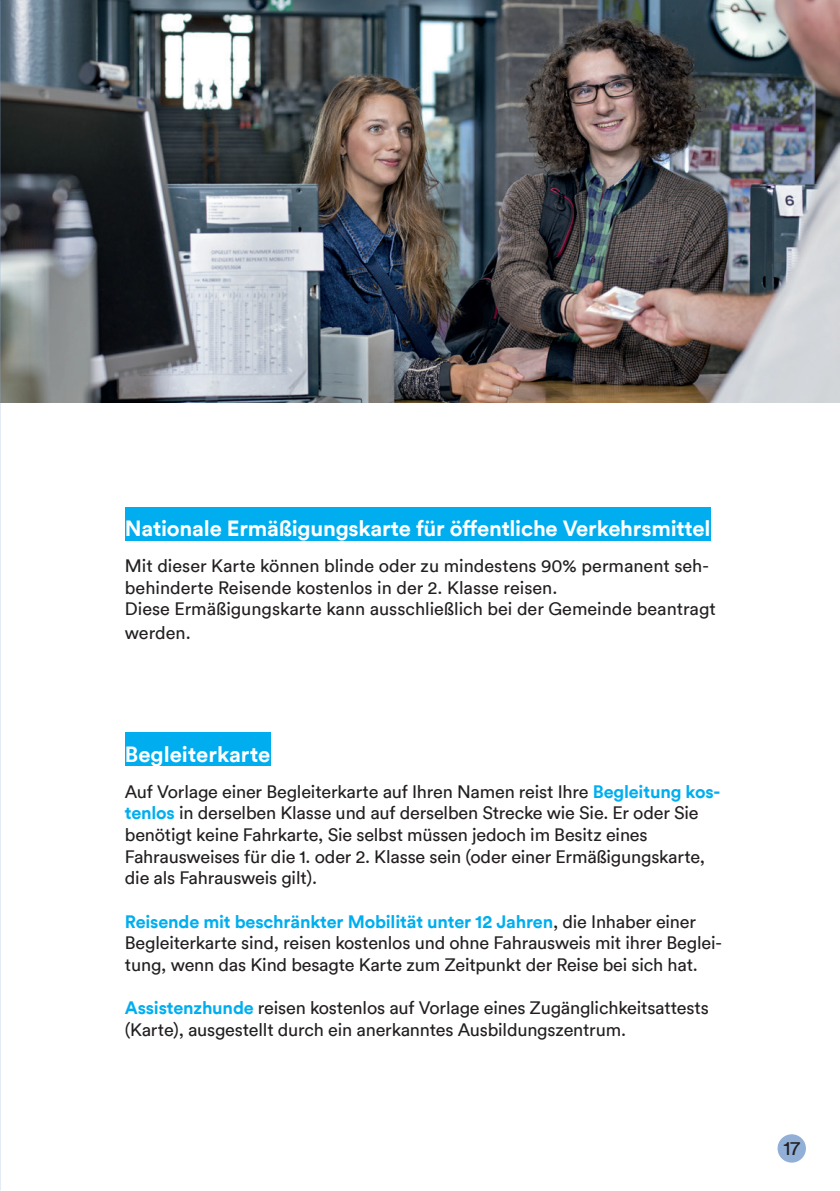
<style>
.page{position:relative;width:840px;height:1191px;background:#fff}
.page>*{position:absolute;margin:0;border:0;box-sizing:border-box;transform-origin:0 0}
.t1{font:700 22px "Circular";letter-spacing:-.01em;color:#fff}
.t2{font:20px "Circular";color:#231f20}
.t3{font:18px/21.6px "Circular";letter-spacing:-.01em;color:#231f20}
.s1{font-weight:700;color:#00aeef}
</style>
<div class="page">
<img style="left:0;top:0;width:839px;height:403px">
<div style="left:125px;top:507px;width:585px;height:33px;background:#00aeef"></div>
<div style="left:125px;top:732px;width:145px;height:34px;background:#00aeef"></div>
<div style="left:777px;top:1134px;width:28px;height:28px;background:#91afd7;border-radius:50%"></div>
<p class="t1" style="left:125px;top:514px;width:586px">Nationale Ermäßigungskarte für öffentliche Verkehrsmittel</p>
<p class="t3" style="left:125px;top:555px;width:592px">Mit dieser Karte können blinde oder zu mindestens 90% permanent seh&shy;behinderte Reisende kostenlos in der 2. Klasse reisen.<br>Diese Ermäßigungskarte kann ausschließlich bei der Gemeinde beantragt</p>
<p class="t3" style="left:125px;top:622px;width:67px">werden.</p>
<p class="t1" style="left:125px;top:740px;width:147px">Begleiterkarte</p>
<p class="t3" style="left:125px;top:780px;width:596px">Auf Vorlage einer Begleiterkarte auf Ihren Namen reist Ihre <span class="s1">Begleitung kos&shy;tenlos</span> in derselben Klasse und auf derselben Strecke wie Sie. Er oder Sie benötigt keine Fahrkarte, Sie selbst müssen jedoch im Besitz eines Fahrausweises für die 1. oder 2. Klasse sein (oder einer Ermäßigungskarte, die als Fahrausweis gilt).</p>
<p class="t3" style="left:125px;top:910px;width:598px"><span class="s1">Reisende mit beschränkter Mobilität unter 12 Jahren</span>, die Inhaber einer<br>Begleiterkarte sind, reisen kostenlos und ohne Fahrausweis mit ihrer Beglei&shy;tung, wenn das Kind besagte Karte zum Zeitpunkt der Reise bei sich hat.</p>
<p class="t3" style="left:125px;top:996px;width:585px"><span class="s1">Assistenzhunde</span> reisen kostenlos auf Vorlage eines Zugänglichkeitsattests (Karte), ausgestellt durch ein anerkanntes Ausbildungszentrum.</p>
<p class="t2" style="left:782px;top:1136px;width:18px">17</p>
</div>
